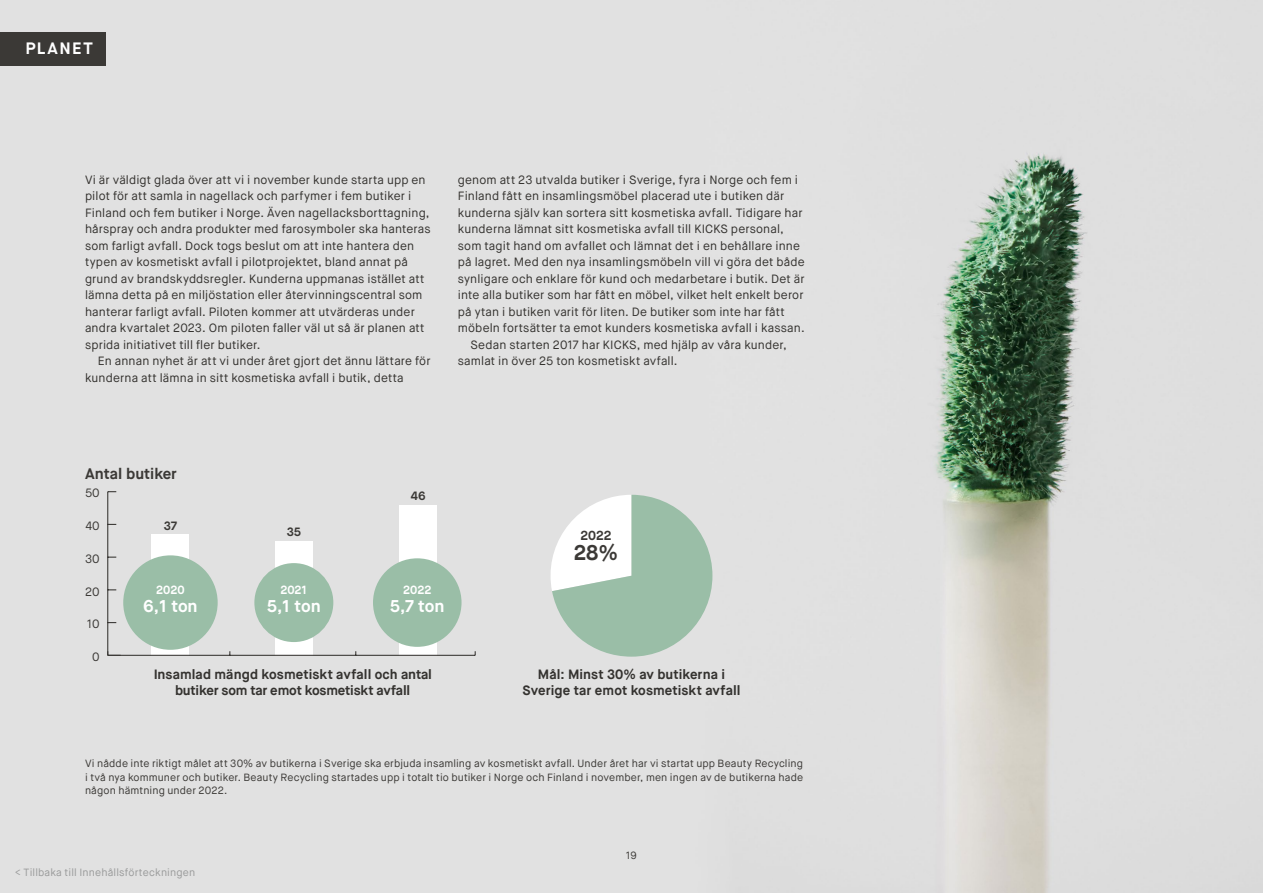
<style>
.page{position:relative;width:1263px;height:893px;background:#e1e1e1}
.page>*{position:absolute;margin:0;border:0;box-sizing:border-box;transform-origin:0 0}
.t1{font:700 21.3px "Maison Neue";color:#3b3936}
.t2{font:700 17.1px "Maison Neue";color:#fff}
.t3{font:700 16.5px "Maison Neue";letter-spacing:.09em;color:#fff}
.t4{font:700 15.3px "Maison Neue";color:#3b3936}
.t5{font:700 13.5px/16.5px "Maison Neue";letter-spacing:.005em;color:#3b3936;text-align:center}
.t6{font:700 13.05px "Maison Neue";color:#3b3936}
.t7{font:12px/16.5px "Maison Neue";letter-spacing:.01em;color:#3b3936}
.t8{font:700 12px "Maison Neue";color:#3b3936}
.t9{font:700 11.85px "Maison Neue";color:#fff}
.t10{font:10.5px/13.5px "Maison Neue";letter-spacing:.01em;color:#3b3936;text-align:justify}
.t11{font:10.5px "Maison Neue";letter-spacing:.015em;color:#9a9b9b}
</style>
<div class="page">
<hr style="left:107px;top:492px;width:1px;height:163px;background:#3b3936">
<div style="left:151px;top:534px;width:37px;height:121px;background:#fff"></div>
<div style="left:275px;top:541px;width:37px;height:114px;background:#fff"></div>
<div style="left:399px;top:505px;width:37px;height:150px;background:#fff"></div>
<hr style="left:108px;top:655px;width:367px;height:1px;background:#3b3936">
<svg style="left:107px;top:651px;width:14px;height:5px"></svg>
<div style="left:254px;top:563px;width:79px;height:79px;background:#9abea7;border-radius:50%"></div>
<div style="left:123px;top:555px;width:95px;height:95px;background:#9abea7;border-radius:50%"></div>
<div style="left:373px;top:558px;width:88px;height:89px;background:#9abea7;border-radius:50%"></div>
<svg style="left:550px;top:495px;width:162px;height:162px"></svg>
<div style="left:0;top:32px;width:105px;height:33px;background:#3b3936"></div>
<h3 class="t3" style="left:25px;top:38px;width:69px">PLANET</h3>
<p class="t7" style="left:85px;top:171px;width:347px">Vi är väldigt glada över att vi i november kunde starta upp en pilot för att samla in nagellack och parfymer i fem butiker i Finland och fem butiker i Norge. Även nagellacksborttagning, hårspray och andra produkter med farosymboler ska hanteras som farligt avfall. Dock togs beslut om att inte hantera den typen av kosmetiskt avfall i pilotprojektet, bland annat på grund av brandskyddsregler. Kunderna uppmanas istället att lämna detta på en miljöstation eller återvinningscentral som hanterar farligt avfall. Piloten kommer att utvärderas under andra kvartalet 2023. Om piloten faller väl ut så är planen att sprida initiativet till fler butiker.</p>
<p class="t7" style="left:85px;top:353px;width:347px;text-indent:13px">En annan nyhet är att vi under året gjort det ännu lättare för kunderna att lämna in sitt kosmetiska avfall i butik, detta</p>
<p class="t7" style="left:458px;top:171px;width:342px">genom att 23 utvalda butiker i Sverige, fyra i Norge och fem i</p>
<p class="t7" style="left:458px;top:188px;width:328px">Finland fått en insamlingsmöbel placerad ute i butiken där</p>
<p class="t7" style="left:458px;top:204px;width:346px">kunderna själv kan sortera sitt kosmetiska avfall. Tidigare har</p>
<p class="t7" style="left:458px;top:221px;width:327px">kunderna lämnat sitt kosmetiska avfall till KICKS personal,</p>
<p class="t7" style="left:458px;top:237px;width:344px">som tagit hand om avfallet och lämnat det i en behållare inne</p>
<p class="t7" style="left:458px;top:254px;width:348px">på lagret. Med den nya insamlingsmöbeln vill vi göra det både</p>
<p class="t7" style="left:458px;top:270px;width:348px">synligare och enklare för kund och medarbetare i butik. Det är</p>
<p class="t7" style="left:458px;top:287px;width:347px">inte alla butiker som har fått en möbel, vilket helt enkelt beror</p>
<p class="t7" style="left:458px;top:303px;width:328px">på ytan i butiken varit för liten. De butiker som inte har fått</p>
<p class="t7" style="left:458px;top:320px;width:348px">möbeln fortsätter ta emot kunders kosmetiska avfall i kassan.</p>
<p class="t7" style="left:471px;top:336px;width:318px">Sedan starten 2017 har KICKS, med hjälp av våra kunder,</p>
<p class="t7" style="left:458px;top:353px;width:221px">samlat in över 25 ton kosmetiskt avfall.</p>
<p class="t4" style="left:85px;top:464px;width:93px">Antal butiker</p>
<p class="t7" style="left:85px;top:485px;width:16px">50</p>
<p class="t7" style="left:85px;top:518px;width:16px">40</p>
<p class="t7" style="left:85px;top:551px;width:16px">30</p>
<p class="t7" style="left:85px;top:583px;width:16px">20</p>
<p class="t7" style="left:87px;top:616px;width:14px">10</p>
<p class="t7" style="left:92px;top:649px;width:9px">0</p>
<p class="t8" style="left:164px;top:518px;width:15px">37</p>
<p class="t9" style="left:156px;top:582px;width:30px">2020</p>
<h2 class="t2" style="left:143px;top:596px;width:56px">6,1 ton</h2>
<p class="t8" style="left:287px;top:524px;width:16px">35</p>
<p class="t9" style="left:280px;top:582px;width:28px">2021</p>
<h2 class="t2" style="left:267px;top:596px;width:56px">5,1 ton</h2>
<p class="t8" style="left:411px;top:488px;width:16px">46</p>
<p class="t9" style="left:403px;top:582px;width:30px">2022</p>
<h2 class="t2" style="left:390px;top:596px;width:56px">5,7 ton</h2>
<p class="t6" style="left:580px;top:527px;width:32px">2022</p>
<h1 class="t1" style="left:574px;top:539px;width:46px">28%</h1>
<p class="t5" style="left:153px;top:666px;width:280px">Insamlad mängd kosmetiskt avfall och antal butiker som tar emot kosmetiskt avfall</p>
<p class="t5" style="left:522px;top:666px;width:220px">Mål: Minst 30% av butikerna i<br>Sverige tar emot kosmetiskt avfall</p>
<p class="t10" style="left:85px;top:757px;width:720px">Vi nådde inte riktigt målet att 30% av butikerna i Sverige ska erbjuda insamling av kosmetiskt avfall. Under året har vi startat upp Beauty Recycling i två nya kommuner och butiker. Beauty Recycling startades upp i totalt tio butiker i Norge och Finland i november, men ingen av de butikerna hade någon hämtning under 2022.</p>
<p class="t11" style="left:15px;top:865px;width:181px">&lt; Tillbaka till Innehållsförteckningen</p>
<p class="t10" style="left:626px;top:849px;width:13px">19</p>
</div>
